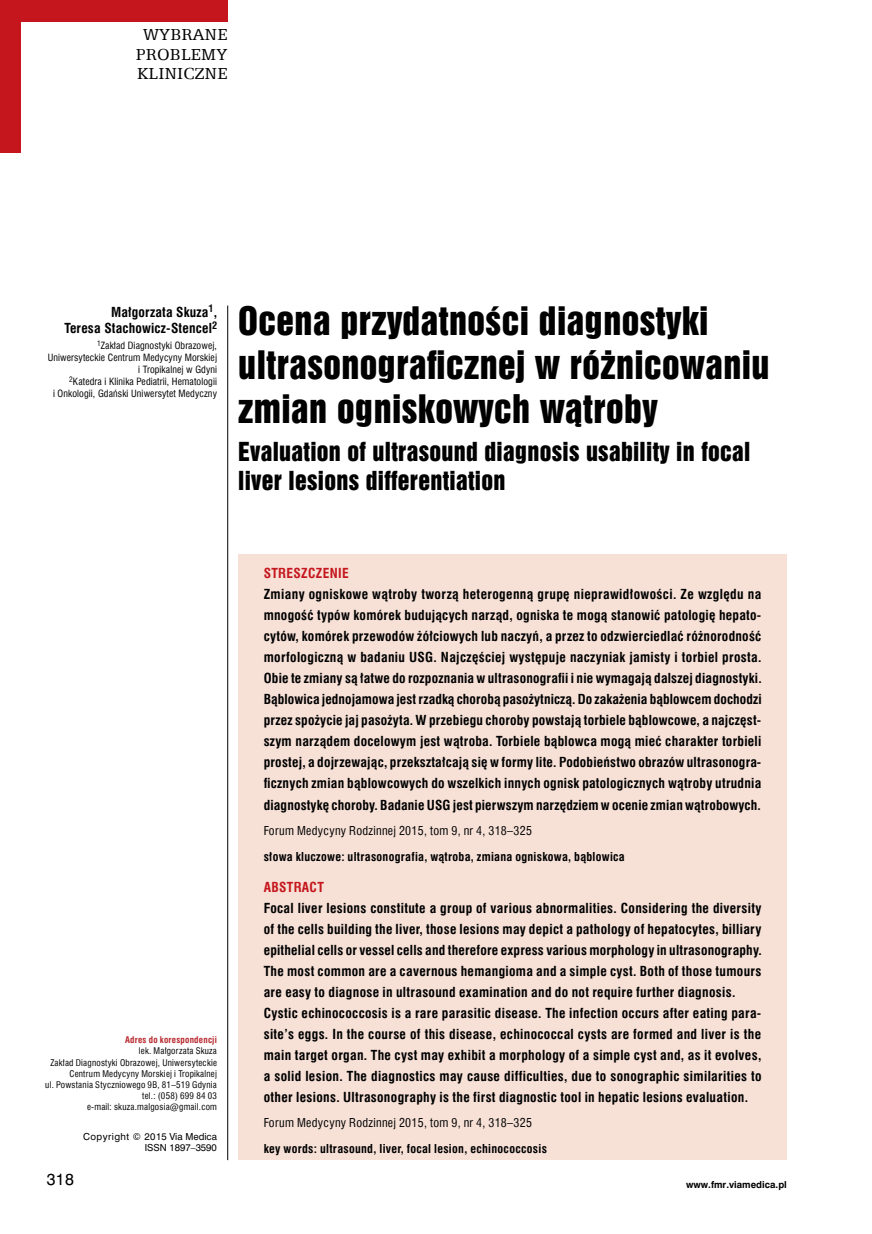
<style>
.page{position:relative;width:872px;height:1234px;background:#fff}
.page>*{position:absolute;margin:0;border:0;box-sizing:border-box;transform-origin:0 0}
.t1{font:36px/44px "Swis 921 EU";letter-spacing:.01em;color:#000}
.t2{font:24px/29.2px "Swis 921 EU";letter-spacing:.015em;color:#000}
.t3{font:18px/19.5px "Egyptian 505 EU";letter-spacing:.015em;color:#000;text-align:center}
.t4{font:15px "Swis 721 PL";color:#000}
.t5{font:700 13.5px/21.1px "Swis 721 Cn EU";letter-spacing:.025em;color:#000;text-align:justify}
.t6{font:700 13.5px "Swis 721 Cn EU";letter-spacing:.025em;color:#c4161c}
.t7{font:700 12px "Swis 721 Cn EU";letter-spacing:.025em;color:#000}
.t8{font:12px "Swis 721 Cn EU";letter-spacing:.025em;color:#000}
.t9{font:9.75px/11.9px "Swis 721 Cn EU";letter-spacing:.01em;color:#000;text-align:right}
.t10{font:9px/11.1px "Swis 721 Cn EU";letter-spacing:.025em;color:#000;text-align:right}
.t11{font:9px/10.8px "Swis 721 PL";color:#000;text-align:right}
.t12{font:700 9px "Swis 721 Cn EU";letter-spacing:.025em;color:#b8292f}
.t13{font:700 9px "Swis 721 PL";color:#000}
</style>
<div class="page">
<hr style="left:227px;top:305px;width:1px;height:854px;background:#000">
<div style="left:0;top:0;width:227px;height:21px;background:#c4161c"></div>
<div style="left:0;top:0;width:21px;height:153px;background:#c4161c"></div>
<div style="left:238px;top:554px;width:549px;height:605px;background:#f7e1d7"></div>
<h3 class="t3" style="left:136px;top:24px;width:93px">WYBRANE<br>PROBLEMY<br>KLINICZNE</h3>
<p class="t5" style="left:65px;top:304px;width:154px;line-height:16.5px;text-align:right">Małgorzata Skuza<sup>1</sup>,<br>Teresa Stachowicz-Stencel<sup>2</sup></p>
<p class="t9" style="left:48px;top:339px;width:171px"><sup>1</sup>Zakład Diagnostyki Obrazowej, Uniwersyteckie Centrum Medycyny Morskiej i Tropikalnej w Gdyni<br><sup>2</sup>Katedra i Klinika Pediatrii, Hematologii<br>i Onkologii, Gdański Uniwersytet Medyczny</p>
<h1 class="t1" style="left:238px;top:298px;width:533px">Ocena przydatności diagnostyki ultrasonograficznej w różnicowaniu zmian ogniskowych wątroby</h1>
<h2 class="t2" style="left:238px;top:436px;width:514px">Evaluation of ultrasound diagnosis usability in focal liver lesions differentiation</h2>
<p class="t12" style="left:125px;top:1034px;width:93px">Adres do korespondencji</p>
<p class="t10" style="left:45px;top:1045px;width:173px">lek. Małgorzata Skuza<br>Zakład Diagnostyki Obrazowej, Uniwersyteckie Centrum Medycyny Morskiej i Tropikalnej<br>ul. Powstania Styczniowego 9B, 81–519 Gdynia tel.: (058) 699 84 03<br>e-mail: skuza.malgosia@gmail.com</p>
<p class="t11" style="left:83px;top:1130px;width:135px">Copyright © 2015 Via Medica<br>ISSN 1897–3590</p>
<p class="t6" style="left:264px;top:565px;width:86px">Streszczenie</p>
<p class="t5" style="left:264px;top:584px;width:499px">Zmiany ogniskowe wątroby tworzą heterogenną grupę nieprawidłowości. Ze względu na mnogość typów komórek budujących narząd, ogniska te mogą stanowić patologię hepato&shy;cytów, komórek przewodów żółciowych lub naczyń, a przez to odzwierciedlać różnorodność morfologiczną w badaniu USG. Najczęściej występuje naczyniak jamisty i torbiel prosta.<br>Obie te zmiany są łatwe do rozpoznania w ultrasonografii i nie wymagają dalszej diagnostyki.<br>Bąblowica jednojamowa jest rzadką chorobą pasożytniczą. Do zakażenia bąblowcem dochodzi przez spożycie jaj pasożyta. W przebiegu choroby powstają torbiele bąblowcowe, a najczęst&shy;szym narządem docelowym jest wątroba. Torbiele bąblowca mogą mieć charakter torbieli prostej, a dojrzewając, przekształcają się w formy lite. Podobieństwo obrazów ultrasonogra&shy;ficznych zmian bąblowcowych do wszelkich innych ognisk patologicznych wątroby utrudnia diagnostykę choroby. Badanie USG jest pierwszym narzędziem w ocenie zmian wątrobowych.</p>
<p class="t8" style="left:264px;top:822px;width:270px">Forum Medycyny Rodzinnej 2015, tom 9, nr 4, 318–325</p>
<p class="t7" style="left:264px;top:848px;width:362px">słowa kluczowe: ultrasonografia, wątroba, zmiana ogniskowa, bąblowica</p>
<p class="t6" style="left:264px;top:878px;width:62px">Abstract</p>
<p class="t5" style="left:264px;top:897px;width:499px;text-align:left">Focal liver lesions constitute a group of various abnormalities. Considering the diversity of the cells building the liver, those lesions may depict a pathology of hepatocytes, billiary epithelial cells or vessel cells and therefore express various morphology in ultrasonography.<br>The most common are a cavernous hemangioma and a simple cyst. Both of those tumours are easy to diagnose in ultrasound examination and do not require further diagnosis.<br>Cystic echinococcosis is a rare parasitic disease. The infection occurs after eating para&shy;site’s eggs. In the course of this disease, echinococcal cysts are formed and liver is the main target organ. The cyst may exhibit a morphology of a simple cyst and, as it evolves, a solid lesion. The diagnostics may cause difficulties, due to sonographic similarities to other lesions. Ultrasonography is the first diagnostic tool in hepatic lesions evaluation.</p>
<p class="t8" style="left:264px;top:1114px;width:270px">Forum Medycyny Rodzinnej 2015, tom 9, nr 4, 318–325</p>
<p class="t7" style="left:264px;top:1140px;width:285px">key words: ultrasound, liver, focal lesion, echinococcosis</p>
<p class="t4" style="left:47px;top:1169px;width:29px">318</p>
<p class="t13" style="left:686px;top:1178px;width:102px">www.fmr.viamedica.pl</p>
</div>
